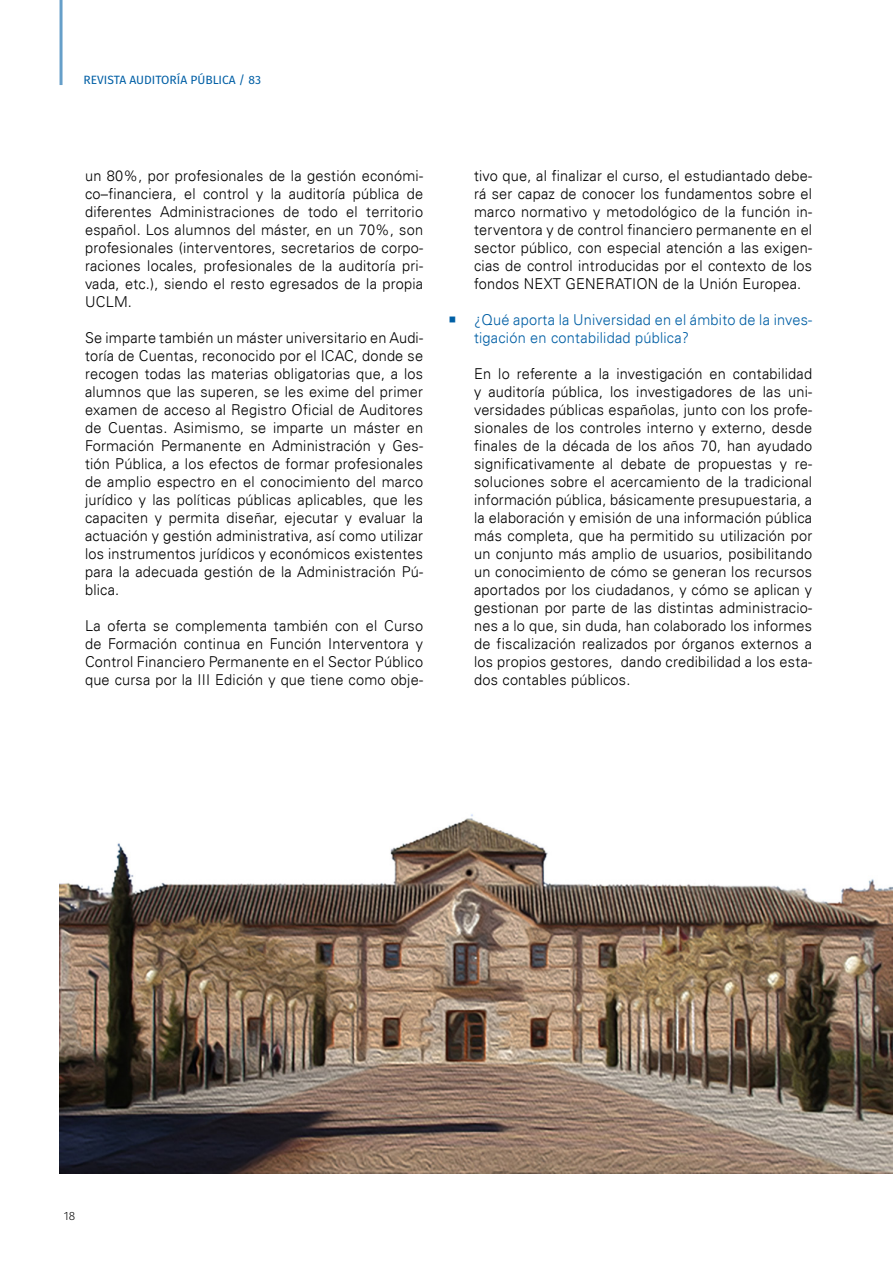
<style>
.page{position:relative;width:893px;height:1263px;background:#fff}
.page>*{position:absolute;margin:0;border:0;box-sizing:border-box;transform-origin:0 0}
.t1{font:300 15px/18px "Univers LT";letter-spacing:.015em;color:#000;text-align:justify}
.t2{font:300 15px/18px "Univers LT";letter-spacing:.015em;color:#005fa5}
.t3{font:12px "Fira Sans";color:#005fa5}
.t4{font:300 12px "Fira Sans";color:#000}
</style>
<div class="page">
<hr style="left:60px;top:0;width:3px;height:85px;background:#005fa5">
<img style="left:59px;top:814px;width:834px;height:360px">
<p class="t3" style="left:84px;top:70px;width:179px">REVISTA AUDITORÍA PÚBLICA / 83</p>
<p class="t1" style="left:85px;top:167px;width:340px">un 80%, por profesionales de la gestión económi&shy;co–financiera, el control y la auditoría pública de diferentes Administraciones de todo el territorio español. Los alumnos del máster, en un 70%, son profesionales (interventores, secretarios de corpo&shy;raciones locales, profesionales de la auditoría pri&shy;vada, etc.), siendo el resto egresados de la propia UCLM.</p>
<p class="t1" style="left:85px;top:329px;width:340px">Se imparte también un máster universitario en Audi&shy;toría de Cuentas, reconocido por el ICAC, donde se recogen todas las materias obligatorias que, a los alumnos que las superen, se les exime del primer examen de acceso al Registro Oficial de Auditores de Cuentas. Asimismo, se imparte un máster en Formación Permanente en Administración y Ges&shy;tión Pública, a los efectos de formar profesionales de amplio espectro en el conocimiento del marco jurídico y las políticas públicas aplicables, que les capaciten y permita diseñar, ejecutar y evaluar la actuación y gestión administrativa, así como utilizar los instrumentos jurídicos y económicos existentes para la adecuada gestión de la Administración Pú&shy;blica.</p>
<p class="t1" style="left:85px;top:617px;width:340px">La oferta se complementa también con el Curso de Formación continua en Función Interventora y Control Financiero Permanente en el Sector Público que cursa por la III Edición y que tiene como obje-</p>
<p class="t1" style="left:474px;top:167px;width:340px">tivo que, al finalizar el curso, el estudiantado debe&shy;rá ser capaz de conocer los fundamentos sobre el marco normativo y metodológico de la función in&shy;terventora y de control financiero permanente en el sector público, con especial atención a las exigen&shy;cias de control introducidas por el contexto de los fondos NEXT GENERATION de la Unión Europea.</p>
<p class="t2" style="left:474px;top:311px;width:340px;text-indent:-26px">○ ¿Qué aporta la Universidad en el ámbito de la inves&shy;tigación en contabilidad pública?</p>
<p class="t1" style="left:474px;top:365px;width:340px">En lo referente a la investigación en contabilidad y auditoría pública, los investigadores de las uni&shy;versidades públicas españolas, junto con los profe&shy;sionales de los controles interno y externo, desde finales de la década de los años 70, han ayudado significativamente al debate de propuestas y re&shy;soluciones sobre el acercamiento de la tradicional información pública, básicamente presupuestaria, a la elaboración y emisión de una información pública más completa, que ha permitido su utilización por un conjunto más amplio de usuarios, posibilitando un conocimiento de cómo se generan los recursos aportados por los ciudadanos, y cómo se aplican y gestionan por parte de las distintas administracio&shy;nes a lo que, sin duda, han colaborado los informes de fiscalización realizados por órganos externos a los propios gestores, dando credibilidad a los esta&shy;dos contables públicos.</p>
<p class="t4" style="left:64px;top:1207px;width:13px">18</p>
</div>
